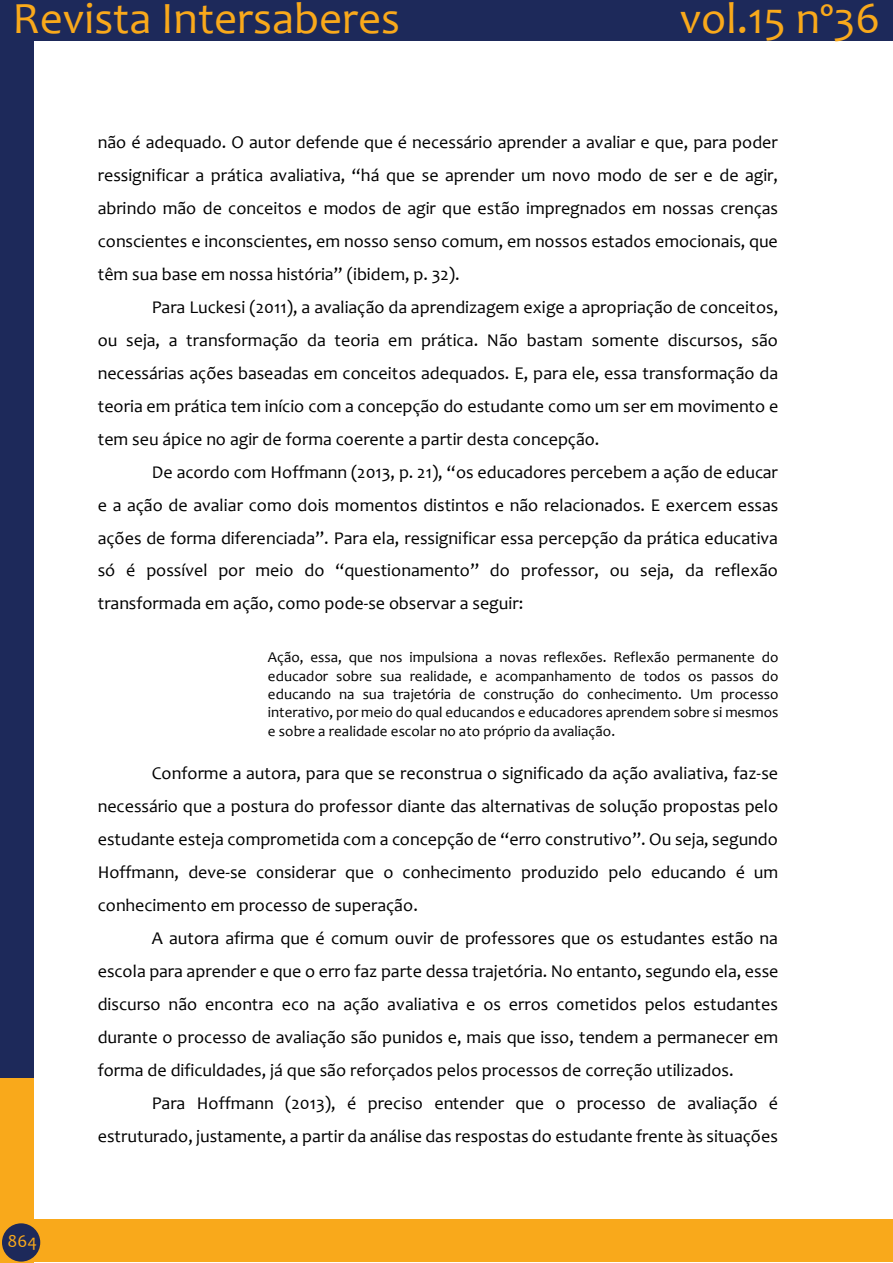
<style>
.page{position:relative;width:893px;height:1263px;background:#fff}
.page>*{position:absolute;margin:0;border:0;box-sizing:border-box;transform-origin:0 0}
.t1{font:45px "Candara";color:#f9a91b}
.t2{font:18px "Candara";color:#000}
.t3{font:18px "Candara";color:#f9a91b}
.t4{font:15px/18.3px "Candara";color:#000;text-align:justify}
</style>
<div class="page">
<div style="left:0;top:0;width:33px;height:1081px;background:#1d295a"></div>
<div style="left:0;top:0;width:893px;height:41px;background:#1d295a"></div>
<div style="left:0;top:1078px;width:33px;height:185px;background:#f9a91b"></div>
<div style="left:21px;top:1219px;width:872px;height:43px;background:#f9a91b"></div>
<div style="left:2px;top:1223px;width:38px;height:38px;background:#1d295a;border-radius:50%"></div>
<h1 class="t1" style="left:13px;top:-9px;width:389px">Revista Intersaberes</h1>
<h1 class="t1" style="left:680px;top:-9px;width:202px">vol.15 nº36</h1>
<p class="t3" style="left:8px;top:1229px;width:31px">864</p>
<p class="t2" style="left:98px;top:131px;width:682px">não é adequado. O autor defende que é necessário aprender a avaliar e que, para poder</p>
<p class="t2" style="left:98px;top:164px;width:682px">ressignificar a prática avaliativa, “há que se aprender um novo modo de ser e de agir,</p>
<p class="t2" style="left:98px;top:197px;width:682px">abrindo mão de conceitos e modos de agir que estão impregnados em nossas crenças</p>
<p class="t2" style="left:98px;top:230px;width:682px">conscientes e inconscientes, em nosso senso comum, em nossos estados emocionais, que</p>
<p class="t2" style="left:98px;top:263px;width:363px">têm sua base em nossa história” (ibidem, p. 32).</p>
<p class="t2" style="left:152px;top:296px;width:628px">Para Luckesi (2011), a avaliação da aprendizagem exige a apropriação de conceitos,</p>
<p class="t2" style="left:98px;top:329px;width:682px">ou seja, a transformação da teoria em prática. Não bastam somente discursos, são</p>
<p class="t2" style="left:98px;top:362px;width:682px">necessárias ações baseadas em conceitos adequados. E, para ele, essa transformação da</p>
<p class="t2" style="left:98px;top:395px;width:682px">teoria em prática tem início com a concepção do estudante como um ser em movimento e</p>
<p class="t2" style="left:98px;top:428px;width:503px">tem seu ápice no agir de forma coerente a partir desta concepção.</p>
<p class="t2" style="left:152px;top:461px;width:628px">De acordo com Hoffmann (2013, p. 21), “os educadores percebem a ação de educar</p>
<p class="t2" style="left:98px;top:494px;width:682px">e a ação de avaliar como dois momentos distintos e não relacionados. E exercem essas</p>
<p class="t2" style="left:98px;top:527px;width:682px">ações de forma diferenciada”. Para ela, ressignificar essa percepção da prática educativa</p>
<p class="t2" style="left:98px;top:559px;width:681px">só é possível por meio do “questionamento” do professor, ou seja, da reflexão</p>
<p class="t2" style="left:98px;top:592px;width:427px">transformada em ação, como pode-se observar a seguir:</p>
<p class="t4" style="left:268px;top:648px;width:512px">Ação, essa, que nos impulsiona a novas reflexões. Reflexão permanente do educador sobre sua realidade, e acompanhamento de todos os passos do educando na sua trajetória de construção do conhecimento. Um processo interativo, por meio do qual educandos e educadores aprendem sobre si mesmos e sobre a realidade escolar no ato próprio da avaliação.</p>
<p class="t2" style="left:152px;top:762px;width:628px">Conforme a autora, para que se reconstrua o significado da ação avaliativa, faz-se</p>
<p class="t2" style="left:98px;top:795px;width:682px">necessário que a postura do professor diante das alternativas de solução propostas pelo</p>
<p class="t2" style="left:98px;top:828px;width:682px">estudante esteja comprometida com a concepção de “erro construtivo”. Ou seja, segundo</p>
<p class="t2" style="left:98px;top:861px;width:682px">Hoffmann, deve-se considerar que o conhecimento produzido pelo educando é um</p>
<p class="t2" style="left:98px;top:894px;width:322px">conhecimento em processo de superação.</p>
<p class="t2" style="left:152px;top:927px;width:628px">A autora afirma que é comum ouvir de professores que os estudantes estão na</p>
<p class="t2" style="left:98px;top:960px;width:682px">escola para aprender e que o erro faz parte dessa trajetória. No entanto, segundo ela, esse</p>
<p class="t2" style="left:98px;top:992px;width:682px">discurso não encontra eco na ação avaliativa e os erros cometidos pelos estudantes</p>
<p class="t2" style="left:98px;top:1025px;width:682px">durante o processo de avaliação são punidos e, mais que isso, tendem a permanecer em</p>
<p class="t2" style="left:98px;top:1058px;width:637px">forma de dificuldades, já que são reforçados pelos processos de correção utilizados.</p>
<p class="t2" style="left:152px;top:1091px;width:628px">Para Hoffmann (2013), é preciso entender que o processo de avaliação é</p>
<p class="t2" style="left:98px;top:1124px;width:682px">estruturado, justamente, a partir da análise das respostas do estudante frente às situações</p>
</div>
